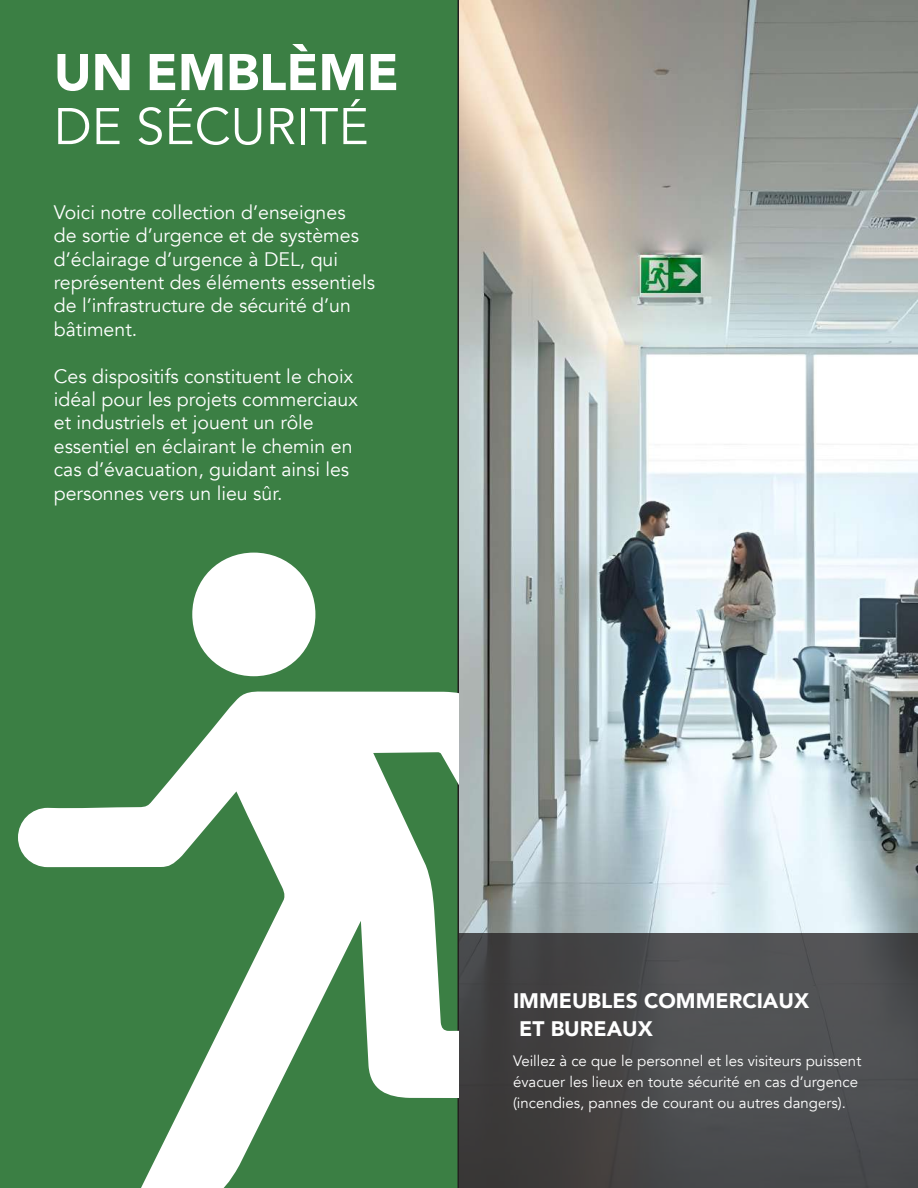
<style>
.page{position:relative;width:918px;height:1188px;background:#fff}
.page>*{position:absolute;margin:0;border:0;box-sizing:border-box;transform-origin:0 0}
.t1{font:51px "Avenir";color:#fff}
.t2{font:900 51px "Avenir";color:#fff}
.t3{font:900 21px/28.2px "Avenir";color:#fff}
.t4{font:19.5px/23.4px "Avenir";color:#fff}
.t5{font:15px/21px "Avenir";color:#fff}
</style>
<div class="page">
<div style="left:0;top:0;width:459px;height:1188px;background:#3b7f44"></div>
<svg style="left:18px;top:553px;width:441px;height:635px;fill:#3b7f44"></svg>
<img style="left:459px;top:0;width:458px;height:933px">
<hr style="left:917px;top:0;width:1px;height:1188px;background:#231f20">
<div style="left:459px;top:933px;width:459px;height:255px;background:linear-gradient(to right,#3e3d3d,#525558)"></div>
<h1 class="t2" style="left:54px;top:29px;width:347px">UN EMBLÈME</h1>
<h1 class="t1" style="left:54px;top:96px;width:316px">DE SÉCURITÉ</h1>
<p class="t4" style="left:54px;top:201px;width:323px">Voici notre collection d’enseignes<br>de sortie d’urgence et de systèmes d’éclairage d’urgence à DEL, qui représentent des éléments essentiels de l’infrastructure de sécurité d’un bâtiment.</p>
<p class="t4" style="left:54px;top:365px;width:306px">Ces dispositifs constituent le choix idéal pour les projets commerciaux et industriels et jouent un rôle essentiel en éclairant le chemin en cas d’évacuation, guidant ainsi les personnes vers un lieu sûr.</p>
<p class="t3" style="left:513px;top:986px;width:298px">IMMEUBLES COMMERCIAUX<br>ET BUREAUX</p>
<p class="t5" style="left:513px;top:1051px;width:350px">Veillez à ce que le personnel et les visiteurs puissent évacuer les lieux en toute sécurité en cas d’urgence (incendies, pannes de courant ou autres dangers).</p>
</div>
